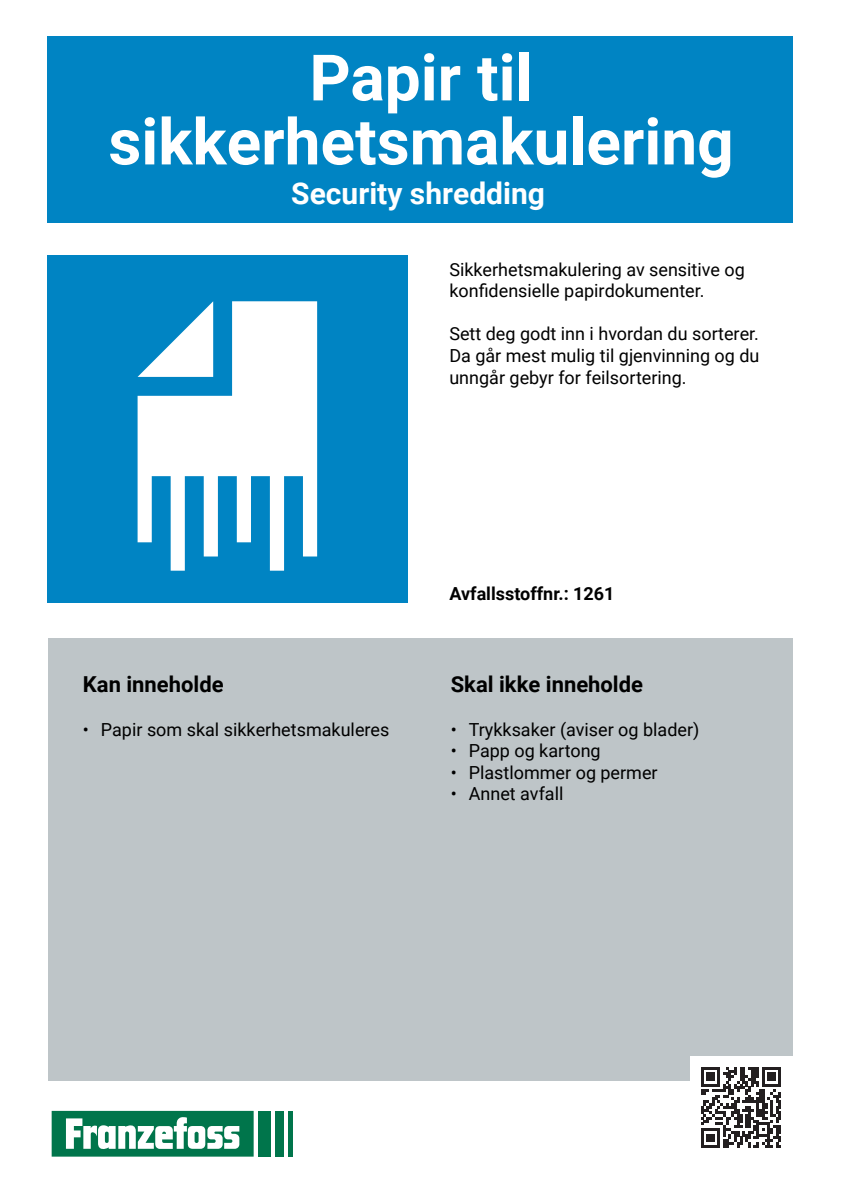
<style>
.page{position:relative;width:842px;height:1191px;background:#fff}
.page>*{position:absolute;margin:0;border:0;box-sizing:border-box;transform-origin:0 0}
.t1{font:700 64px/64px "Roboto";color:#fff;text-align:center}
.t2{font:700 30px "Roboto";color:#fff}
.t3{font:700 22px "Roboto";color:#000}
.t4{font:18px/21.6px "Roboto";color:#000}
.t5{font:700 18px "Roboto";color:#000}
</style>
<div class="page">
<div style="left:48px;top:638px;width:744px;height:442px;background:#bec5c8"></div>
<svg style="left:52px;top:1110px;width:202px;height:46px"></svg>
<div style="left:258px;top:1110px;width:13px;height:46px;background:#00754b"></div>
<div style="left:275px;top:1110px;width:9px;height:46px;background:#00754b"></div>
<hr style="left:288px;top:1110px;width:4px;height:46px;background:#00754b">
<div style="left:690px;top:1056px;width:102px;height:102px;background:#fff"></div>
<svg style="left:701px;top:1067px;width:80px;height:80px"></svg>
<div style="left:47px;top:255px;width:360px;height:347px;background:#0084c3"></div>
<svg style="left:138px;top:301px;width:179px;height:269px;fill:#fff"></svg>
<div style="left:47px;top:36px;width:745px;height:187px;background:#0084c3"></div>
<p class="t1" style="left:108px;top:43px;width:627px">Papir til sikkerhetsmakulering</p>
<p class="t2" style="left:291px;top:173px;width:255px">Security shredding</p>
<p class="t4" style="left:449px;top:258px;width:297px">Sikkerhetsmakulering av sensitive og konfidensielle papirdokumenter.</p>
<p class="t4" style="left:449px;top:322px;width:312px;text-align:justify">Sett deg godt inn i hvordan du sorterer.<br>Da går mest mulig til gjenvinning og du unngår gebyr for feilsortering.</p>
<p class="t3" style="left:83px;top:669px;width:142px">Kan inneholde</p>
<p class="t4" style="left:83px;top:717px;width:308px">• Papir som skal sikkerhetsmakuleres</p>
<p class="t5" style="left:449px;top:580px;width:167px">Avfallsstoffnr.: 1261</p>
<p class="t3" style="left:451px;top:669px;width:194px">Skal ikke inneholde</p>
<p class="t4" style="left:451px;top:717px;width:250px">• Trykksaker (aviser og blader)</p>
<p class="t4" style="left:451px;top:739px;width:151px">• Papp og kartong</p>
<p class="t4" style="left:451px;top:761px;width:208px">• Plastlommer og permer</p>
<p class="t4" style="left:451px;top:782px;width:114px">• Annet avfall</p>
</div>
